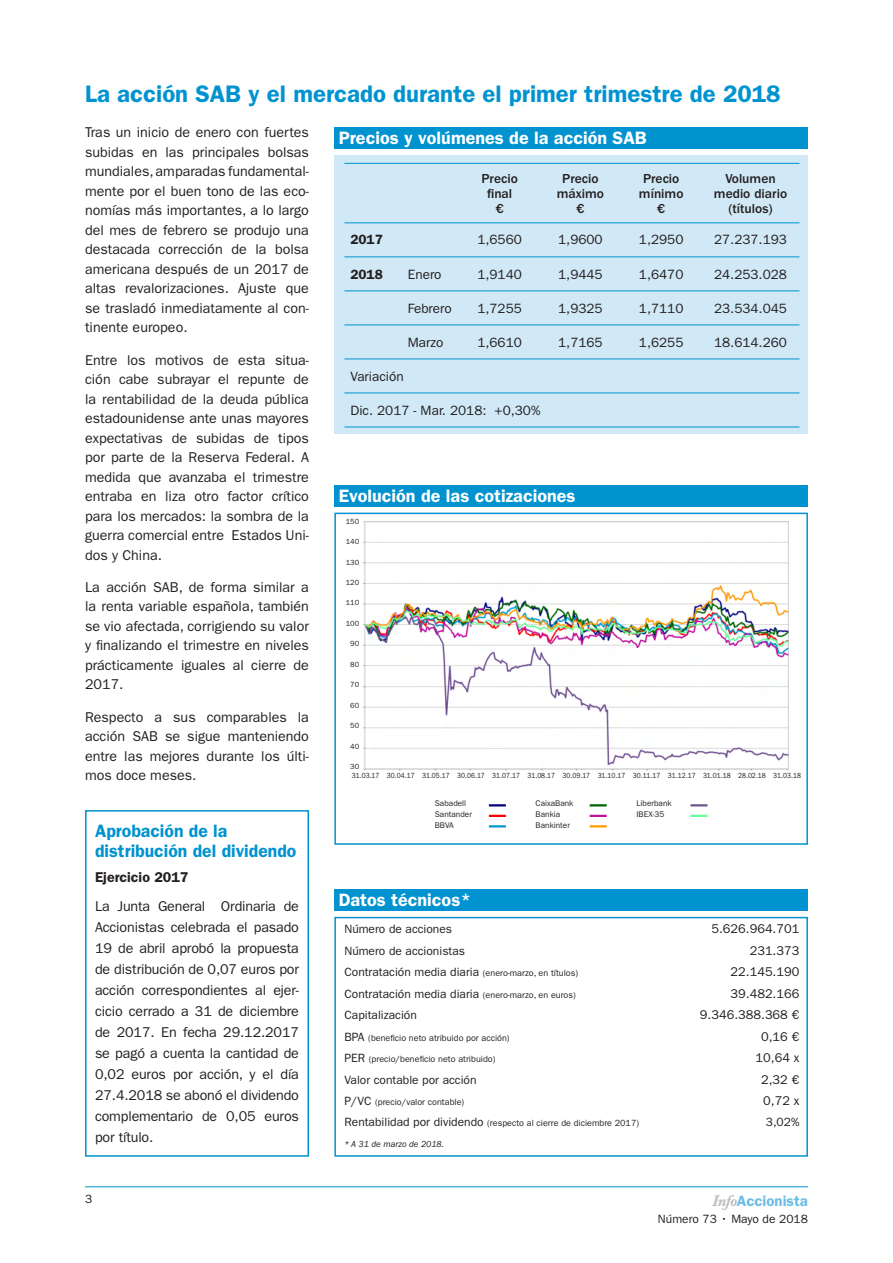
<style>
.page{position:relative;width:893px;height:1263px;background:#fff}
.page>*{position:absolute;margin:0;border:0;box-sizing:border-box;transform-origin:0 0}
.t1{font:600 24px "ITC Franklin Gothic Std";color:#0093d0}
.t2{font:600 18px "ITC Franklin Gothic Std";color:#fff}
.t3{font:600 18px/19.5px "ITC Franklin Gothic Std";color:#0093d0}
.t4{font:600 15px "ITC Franklin Gothic Std";color:#6bbde5}
.t5{font:14.25px/19.5px "ITC Franklin Gothic Std";color:#231f20;text-align:justify}
.t6{font:600 14.25px "ITC Franklin Gothic Std";color:#231f20}
.t7{font:13.5px "ITC Franklin Gothic Std";color:#231f20}
.t8{font:500 13.5px/15px "ITC Franklin Gothic Std";color:#231f20;text-align:center}
.t9{font:600 13.5px "ITC Franklin Gothic Std";color:#231f20}
.t10{font:12.75px "ITC Franklin Gothic Std";color:#231f20}
.t11{font:12px "ITC Franklin Gothic Std";color:#231f20}
.t12{font:9px "ITC Franklin Gothic Std";color:#231f20}
.t13{font:italic 9px "ITC Franklin Gothic Std";letter-spacing:-.005em;color:#231f20}
.t14{font:8.25px/10.5px "ITC Franklin Gothic Std";color:#231f20}
.t15{font:7.5px "ITC Franklin Gothic Std";color:#231f20;scale:.88 1}
.t16{font:7.5px "ITC Franklin Gothic Std";color:#231f20}
.s1{font-size:9px}
.s2{font-size:12px}
.s3{font-family:"Baskerville Book Med";font-weight:400;font-style:italic;color:#bcbdc0}
</style>
<div class="page">
<hr style="left:85px;top:1186px;width:723px;height:1px;background:#0093d0">
<div style="left:334px;top:917px;width:474px;height:240px;border:2px solid #0093d0"></div>
<div style="left:334px;top:889px;width:474px;height:21px;background:#0093d0"></div>
<img style="left:363px;top:521px;width:426px;height:250px">
<div style="left:334px;top:513px;width:474px;height:332px;border:2px solid #0093d0"></div>
<div style="left:334px;top:485px;width:474px;height:21px;background:#0093d0"></div>
<svg style="left:489px;top:804px;width:17px;height:2px"></svg>
<svg style="left:489px;top:815px;width:17px;height:2px"></svg>
<svg style="left:489px;top:825px;width:17px;height:2px"></svg>
<svg style="left:590px;top:804px;width:17px;height:2px"></svg>
<svg style="left:590px;top:815px;width:17px;height:2px"></svg>
<svg style="left:590px;top:825px;width:17px;height:2px"></svg>
<svg style="left:690px;top:804px;width:17px;height:2px"></svg>
<svg style="left:690px;top:815px;width:17px;height:2px"></svg>
<div style="left:334px;top:155px;width:474px;height:279px;background:#d1e8f6"></div>
<hr style="left:344px;top:163px;width:455px;height:1px;background:#0093d0">
<hr style="left:344px;top:222px;width:455px;height:1px;background:#0093d0">
<hr style="left:344px;top:256px;width:455px;height:1px;background:#0093d0">
<hr style="left:344px;top:290px;width:455px;height:1px;background:#0093d0">
<hr style="left:344px;top:324px;width:455px;height:1px;background:#0093d0">
<hr style="left:344px;top:359px;width:455px;height:1px;background:#0093d0">
<hr style="left:344px;top:393px;width:455px;height:1px;background:#0093d0">
<hr style="left:344px;top:427px;width:358px;height:1px;background:#0093d0">
<hr style="left:702px;top:427px;width:97px;height:1px;background:#0093d0">
<div style="left:334px;top:128px;width:474px;height:21px;background:#0093d0"></div>
<div style="left:85px;top:810px;width:224px;height:347px;border:2px solid #0093d0"></div>
<h1 class="t1" style="left:85px;top:84px;width:697px">La acción SAB y el mercado durante el primer trimestre de 2018</h1>
<p class="t5" style="left:85px;top:124px;width:225px">Tras un inicio de enero con fuertes subidas en las principales bolsas mundiales, amparadas fundamental&shy;mente por el buen tono de las eco&shy;nomías más importantes, a lo largo del mes de febrero se produjo una destacada corrección de la bolsa americana después de un 2017 de altas revalorizaciones. Ajuste que se trasladó inmediatamente al con&shy;tinente europeo.</p>
<p class="t5" style="left:85px;top:351px;width:225px">Entre los motivos de esta situa&shy;ción cabe subrayar el repunte de la rentabilidad de la deuda pública estadounidense ante unas mayores expectativas de subidas de tipos por parte de la Reserva Federal. A medida que avanzaba el trimestre entraba en liza otro factor crítico para los mercados: la sombra de la guerra comercial entre Estados Uni&shy;dos y China.</p>
<p class="t5" style="left:85px;top:578px;width:225px">La acción SAB, de forma similar a la renta variable española, también se vio afectada, corrigiendo su valor y finalizando el trimestre en niveles prácticamente iguales al cierre de 2017.</p>
<p class="t5" style="left:85px;top:708px;width:225px">Respecto a sus comparables la acción SAB se sigue manteniendo entre las mejores durante los últi&shy;mos doce meses.</p>
<p class="t3" style="left:95px;top:822px;width:203px">Aprobación de la distribución del dividendo</p>
<p class="t6" style="left:95px;top:871px;width:95px">Ejercicio 2017</p>
<p class="t5" style="left:95px;top:897px;width:205px;line-height:21px">La Junta General Ordinaria de Accionistas celebrada el pasado 19 de abril aprobó la propuesta de distribución de 0,07 euros por acción correspondientes al ejer&shy;cicio cerrado a 31 de diciembre de 2017. En fecha 29.12.2017 se pagó a cuenta la cantidad de 0,02 euros por acción, y el día 27.4.2018 se abonó el dividendo complementario de 0,05 euros por título.</p>
<p class="t2" style="left:339px;top:131px;width:310px">Precios y volúmenes de la acción SAB</p>
<p class="t8" style="left:481px;top:171px;width:38px">Precio final €</p>
<p class="t8" style="left:557px;top:171px;width:49px">Precio máximo €</p>
<p class="t8" style="left:639px;top:171px;width:46px">Precio mínimo €</p>
<p class="t8" style="left:714px;top:171px;width:75px">Volumen medio diario (títulos)</p>
<p class="t9" style="left:350px;top:235px;width:34px">2017</p>
<p class="t7" style="left:477px;top:235px;width:46px">1,6560</p>
<p class="t7" style="left:558px;top:235px;width:46px">1,9600</p>
<p class="t7" style="left:639px;top:235px;width:46px">1,2950</p>
<p class="t7" style="left:714px;top:235px;width:74px">27.237.193</p>
<p class="t9" style="left:350px;top:269px;width:34px">2018</p>
<p class="t7" style="left:408px;top:269px;width:35px">Enero</p>
<p class="t7" style="left:477px;top:269px;width:46px">1,9140</p>
<p class="t7" style="left:558px;top:269px;width:46px">1,9445</p>
<p class="t7" style="left:639px;top:269px;width:46px">1,6470</p>
<p class="t7" style="left:714px;top:269px;width:74px">24.253.028</p>
<p class="t7" style="left:408px;top:303px;width:46px">Febrero</p>
<p class="t7" style="left:477px;top:303px;width:46px">1,7255</p>
<p class="t7" style="left:558px;top:303px;width:46px">1,9325</p>
<p class="t7" style="left:639px;top:303px;width:46px">1,7110</p>
<p class="t7" style="left:714px;top:303px;width:74px">23.534.045</p>
<p class="t7" style="left:408px;top:337px;width:37px">Marzo</p>
<p class="t7" style="left:477px;top:337px;width:46px">1,6610</p>
<p class="t7" style="left:558px;top:337px;width:46px">1,7165</p>
<p class="t7" style="left:639px;top:337px;width:46px">1,6255</p>
<p class="t7" style="left:714px;top:337px;width:74px">18.614.260</p>
<p class="t7" style="left:350px;top:371px;width:55px">Variación</p>
<p class="t7" style="left:350px;top:405px;width:192px">Dic. 2017 - Mar. 2018: +0,30%</p>
<p class="t2" style="left:339px;top:489px;width:238px">Evolución de las cotizaciones</p>
<p class="t16" style="left:346px;top:518px;width:15px">150</p>
<p class="t16" style="left:346px;top:539px;width:15px">140</p>
<p class="t16" style="left:346px;top:559px;width:15px">130</p>
<p class="t16" style="left:346px;top:580px;width:15px">120</p>
<p class="t16" style="left:346px;top:600px;width:15px">110</p>
<p class="t16" style="left:346px;top:620px;width:15px">100</p>
<p class="t16" style="left:350px;top:641px;width:10px">90</p>
<p class="t16" style="left:350px;top:661px;width:10px">80</p>
<p class="t16" style="left:350px;top:682px;width:10px">70</p>
<p class="t16" style="left:350px;top:702px;width:10px">60</p>
<p class="t16" style="left:350px;top:723px;width:10px">50</p>
<p class="t16" style="left:350px;top:743px;width:10px">40</p>
<p class="t16" style="left:350px;top:763px;width:10px">30</p>
<p class="t15" style="left:352px;top:773px;width:512px">31.03.17 30.04.17 31.05.17 30.06.17 31.07.17 31.08.17 30.09.17 31.10.17 30.11.17 31.12.17 31.01.18 28.02.18 31.03.18</p>
<p class="t14" style="left:435px;top:799px;width:39px">Sabadell<br>Santander<br>BBVA</p>
<p class="t14" style="left:536px;top:799px;width:39px">CaixaBank<br>Bankia<br>Bankinter</p>
<p class="t14" style="left:636px;top:799px;width:37px">Liberbank<br>IBEX-35</p>
<p class="t2" style="left:339px;top:893px;width:134px">Datos técnicos*</p>
<p class="t11" style="left:344px;top:924px;width:109px">Número de acciones</p>
<p class="t10" style="left:711px;top:924px;width:89px">5.626.964.701</p>
<p class="t11" style="left:344px;top:946px;width:122px">Número de accionistas</p>
<p class="t10" style="left:750px;top:946px;width:51px">231.373</p>
<p class="t11" style="left:344px;top:967px;width:235px">Contratación media diaria <span class="s1">(enero-marzo, en títulos)</span></p>
<p class="t10" style="left:731px;top:967px;width:70px">22.145.190</p>
<p class="t11" style="left:344px;top:989px;width:233px">Contratación media diaria <span class="s1">(enero-marzo, en euros)</span></p>
<p class="t10" style="left:731px;top:989px;width:70px">39.482.166</p>
<p class="t11" style="left:344px;top:1010px;width:74px">Capitalización</p>
<p class="t10" style="left:700px;top:1010px;width:101px">9.346.388.368 €</p>
<p class="t12" style="left:344px;top:1034px;width:167px"><span class="s2">BPA</span> (beneficio neto atribuido por acción)</p>
<p class="t10" style="left:761px;top:1032px;width:40px">0,16 €</p>
<p class="t12" style="left:344px;top:1055px;width:153px"><span class="s2">PER</span> (precio/beneficio neto atribuido)</p>
<p class="t10" style="left:755px;top:1053px;width:45px">10,64 x</p>
<p class="t11" style="left:344px;top:1075px;width:134px">Valor contable por acción</p>
<p class="t10" style="left:761px;top:1075px;width:40px">2,32 €</p>
<p class="t12" style="left:344px;top:1098px;width:121px"><span class="s2">P/VC</span> (precio/valor contable)</p>
<p class="t10" style="left:763px;top:1096px;width:38px">0,72 x</p>
<p class="t12" style="left:344px;top:1120px;width:296px"><span class="s2">Rentabilidad por dividendo</span> (respecto al cierre de diciembre 2017)</p>
<p class="t11" style="left:766px;top:1118px;width:35px">3,02%</p>
<p class="t13" style="left:344px;top:1140px;width:101px">* A 31 de marzo de 2018.</p>
<p class="t11" style="left:85px;top:1194px;width:9px">3</p>
<p class="t4" style="left:712px;top:1195px;width:98px"><span class="s3">Info</span>Accionista</p>
<p class="t11" style="left:658px;top:1214px;width:151px">Número 73 • Mayo de 2018</p>
</div>
